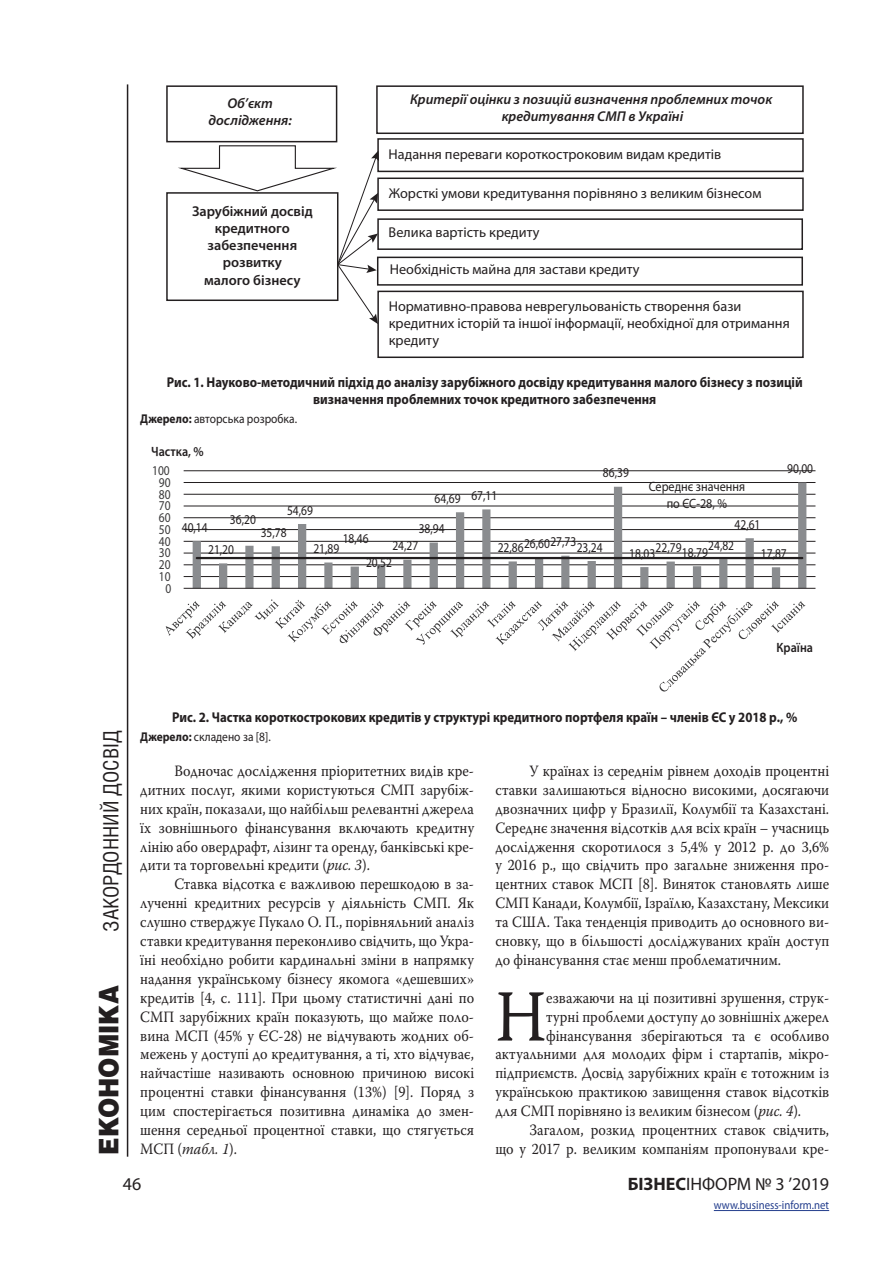
<style>
.page{position:relative;width:893px;height:1263px;background:#fff}
.page>*{position:absolute;margin:0;border:0;box-sizing:border-box;transform-origin:0 0}
.Osnova{font:73.05px "Warnock Pro";color:#231f20;scale:.9 1}
.t1{font:900 27px "Helios";color:#231f20;scale:.9 1}
.t2{font:21px "Helios Cond";color:#231f20}
.t3{font:18px "Myriad Pro";color:#231f20}
.Osnova-2{font:15.75px/18.9px "Warnock Pro";color:#231f20;text-align:justify;scale:.9 1}
.t4{font:14.25px/17.1px "Myriad Pro";color:#231f20}
.Title_table{font:700 14.25px/17.1px "Myriad Pro";color:#231f20;text-align:center;scale:.9 1}
.t5{font:italic 600 14.25px/17.1px "Myriad Pro";color:#231f20;text-align:center}
.t6{font:600 14.25px/17.1px "Myriad Pro";color:#231f20;text-align:center}
.t7{font:13.5px/23.9px "Myriad Pro";color:#231f20;scale:.85 1}
.t8{font:13.5px/16.2px "Myriad Pro";color:#231f20;text-align:center;scale:.9 1}
.t9{font:13.5px "Myriad Pro";color:#3a393a;scale:.85 1}
.t10{font:600 13.5px "Myriad Pro";color:#231f20;scale:.9 1}
.Snoska{font:12.75px "Myriad Pro";color:#231f20;scale:.9 1}
.t11{font:12px "Myriad Pro";color:#253f8e;scale:.9 1}
.s1{font-weight:700}
.s2{font-style:italic}
</style>
<div class="page">
<hr style="left:127px;top:84px;width:1px;height:1073px;background:#231f20">
<hr style="left:714px;top:1210px;width:115px;height:1px;background:#253f8e">
<div style="left:166px;top:192px;width:172px;height:109px;border:2px solid #231f20"></div>
<div style="left:166px;top:85px;width:171px;height:57px;border:2px solid #231f20"></div>
<div style="left:376px;top:85px;width:428px;height:49px;border:2px solid #231f20"></div>
<div style="left:377px;top:218px;width:426px;height:32px;border:2px solid #231f20"></div>
<div style="left:377px;top:178px;width:427px;height:33px;border:2px solid #231f20"></div>
<div style="left:377px;top:138px;width:427px;height:34px;border:2px solid #231f20"></div>
<div style="left:377px;top:257px;width:426px;height:29px;border:2px solid #231f20"></div>
<div style="left:377px;top:291px;width:427px;height:67px;border:2px solid #231f20"></div>
<svg style="left:180px;top:145px;width:199px;height:179px"></svg>
<hr style="left:184px;top:470px;width:631px;height:1px;background:#231f20">
<hr style="left:184px;top:482px;width:631px;height:1px;background:#231f20">
<hr style="left:184px;top:494px;width:631px;height:1px;background:#231f20">
<hr style="left:184px;top:506px;width:631px;height:1px;background:#231f20">
<hr style="left:184px;top:517px;width:631px;height:1px;background:#231f20">
<hr style="left:184px;top:529px;width:631px;height:1px;background:#231f20">
<hr style="left:184px;top:541px;width:631px;height:1px;background:#231f20">
<hr style="left:184px;top:553px;width:631px;height:1px;background:#231f20">
<hr style="left:184px;top:564px;width:631px;height:1px;background:#231f20">
<hr style="left:184px;top:576px;width:631px;height:1px;background:#231f20">
<svg style="left:193px;top:482px;width:613px;height:106px"></svg>
<hr style="left:184px;top:588px;width:631px;height:1px;background:#231f20">
<hr style="left:197px;top:557px;width:605px;height:2px;background:#231f20">
<svg style="left:166px;top:599px;width:639px;height:93px"></svg>
<p class="t5" style="left:209px;top:94px;width:85px">Об’єкт дослідження:</p>
<p class="t5" style="left:410px;top:90px;width:364px">Критерії оцінки з позицій визначення проблемних точок кредитування СМП в Україні</p>
<p class="t4" style="left:389px;top:145px;width:334px">Надання переваги короткостроковим видам кредитів</p>
<p class="t6" style="left:192px;top:202px;width:122px">Зарубіжний досвід кредитного забезпечення розвитку<br>малого бізнесу</p>
<p class="t4" style="left:389px;top:184px;width:374px">Жорсткі умови кредитування порівняно з великим бізнесом</p>
<p class="t4" style="left:389px;top:224px;width:152px">Велика вартість кредиту</p>
<p class="t4" style="left:390px;top:260px;width:251px">Необхідність майна для застави кредиту</p>
<p class="t4" style="left:389px;top:298px;width:402px">Нормативно-правова неврегульованість створення бази кредитних історій та іншої інформації, необхідної для отримання кредиту</p>
<p class="Title_table" style="left:167px;top:373px;width:708px">Рис. 1. Науково-методичний підхід до аналізу зарубіжного досвіду кредитування малого бізнесу з позицій визначення проблемних точок кредитного забезпечення</p>
<p class="Snoska" style="left:140px;top:411px;width:176px"><span class="s1">Джерело:</span> авторська розробка.</p>
<p class="t10" style="left:151px;top:443px;width:60px">Частка, %</p>
<p class="t9" style="left:152px;top:462px;width:22px">100</p>
<p class="t9" style="left:159px;top:474px;width:15px">90</p>
<p class="t9" style="left:159px;top:486px;width:15px">80</p>
<p class="t9" style="left:159px;top:498px;width:15px">70</p>
<p class="t9" style="left:159px;top:509px;width:15px">60</p>
<p class="t9" style="left:159px;top:521px;width:15px">50</p>
<p class="t9" style="left:159px;top:533px;width:15px">40</p>
<p class="t9" style="left:159px;top:545px;width:15px">30</p>
<p class="t9" style="left:159px;top:556px;width:15px">20</p>
<p class="t7" style="left:603px;top:461px;width:32px">86,39</p>
<p class="t7" style="left:787px;top:456px;width:32px">90,00</p>
<p class="t7" style="left:435px;top:485px;width:75px">64,69 67,11</p>
<p class="t7" style="left:287px;top:498px;width:32px">54,69</p>
<p class="t7" style="left:230px;top:507px;width:32px">36,20</p>
<p class="t7" style="left:182px;top:515px;width:32px">40,14</p>
<p class="t7" style="left:419px;top:516px;width:32px">38,94</p>
<p class="t7" style="left:261px;top:520px;width:32px">35,78</p>
<p class="t7" style="left:313px;top:536px;width:32px">21,89</p>
<p class="t7" style="left:366px;top:527px;width:32px;text-indent:-23px">18,46<br>20,52</p>
<p class="t7" style="left:392px;top:534px;width:32px">24,27</p>
<p class="t7" style="left:498px;top:533px;width:125px">22,8626,6027,7323,24</p>
<p class="t7" style="left:208px;top:537px;width:32px">21,20</p>
<p class="t8" style="left:649px;top:478px;width:109px">Середнє значення по ЄС-28, %</p>
<p class="t7" style="left:735px;top:512px;width:32px">42,61</p>
<p class="t7" style="left:629px;top:540px;width:94px">18,0322,7918,79</p>
<p class="t7" style="left:708px;top:533px;width:32px">24,82</p>
<p class="t7" style="left:761px;top:541px;width:32px">17,87</p>
<p class="t9" style="left:159px;top:568px;width:15px">10</p>
<p class="t9" style="left:165px;top:580px;width:8px">0</p>
<p class="t10" style="left:777px;top:639px;width:42px">Країна</p>
<h3 class="t2" style="left:98px;top:931px;width:202px;rotate:-90deg">ЗАКОРДОННИЙ ДОСВІД</h3>
<h2 class="t1" style="left:92px;top:1154px;width:189px;rotate:-90deg">ЕКОНОМІКА</h2>
<p class="Title_table" style="left:172px;top:708px;width:696px">Рис. 2. Частка короткострокових кредитів у структурі кредитного портфеля країн – членів ЄС у 2018 р., %</p>
<p class="Snoska" style="left:140px;top:729px;width:146px"><span class="s1">Джерело:</span> складено за [8].</p>
<p class="Osnova-2" style="left:140px;top:761px;width:372px;text-indent:34px">Водночас дослідження пріоритетних видів кре&shy;дитних послуг, якими користуються СМП зарубіж&shy;них країн, показали, що найбільш релевантні джерела їх зовнішнього фінансування включають кредитну лінію або овердрафт, лізинг та оренду, банківські кре&shy;дити та торговельні кредити (<span class="s2">рис. 3</span>).</p>
<p class="Osnova-2" style="left:140px;top:874px;width:372px;text-indent:34px">Ставка відсотка є важливою перешкодою в за&shy;лученні кредитних ресурсів у діяльність СМП. Як слушно стверджує Пукало О. П., порівняльний аналіз ставки кредитування переконливо свідчить, що Укра&shy;їні необхідно робити кардинальні зміни в напрямку надання українському бізнесу якомога «дешевших» кредитів [4, c. 111]. При цьому статистичні дані по СМП зарубіжних країн показують, що майже поло&shy;вина МСП (45% у ЄС-28) не відчувають жодних об&shy;межень у доступі до кредитування, а ті, хто відчуває, найчастіше називають основною причиною високі процентні ставки фінансування (13%) [9]. Поряд з цим спостерігається позитивна динаміка до змен&shy;шення середньої процентної ставки, що стягується МСП (<span class="s2">табл. 1</span>).</p>
<p class="Osnova-2" style="left:495px;top:761px;width:372px;text-indent:34px">У країнах із середнім рівнем доходів процентні ставки залишаються відносно високими, досягаючи двозначних цифр у Бразилії, Колумбії та Казахстані.<br>Середнє значення відсотків для всіх країн – учасниць дослідження скоротилося з 5,4% у 2012 р. до 3,6% у 2016 р., що свідчить про загальне зниження про&shy;центних ставок МСП [8]. Виняток становлять лише СМП Канади, Колумбії, Ізраїлю, Казахстану, Мексики та США. Така тенденція приводить до основного ви&shy;сновку, що в більшості досліджуваних країн доступ до фінансування стає менш проблематичним.</p>
<p class="Osnova" style="left:495px;top:972px;width:58px">Н</p>
<p class="Osnova-2" style="left:546px;top:988px;width:316px">езважаючи на ці позитивні зрушення, струк-</p>
<p class="Osnova-2" style="left:546px;top:1007px;width:316px">турні проблеми доступу до зовнішніх джерел</p>
<p class="Osnova-2" style="left:546px;top:1026px;width:316px">фінансування зберігаються та є особливо</p>
<p class="Osnova-2" style="left:495px;top:1044px;width:372px">актуальними для молодих фірм і стартапів, мікро-</p>
<p class="Osnova-2" style="left:495px;top:1063px;width:372px">підприємств. Досвід зарубіжних країн є тотожним із</p>
<p class="Osnova-2" style="left:495px;top:1082px;width:372px">українською практикою завищення ставок відсотків</p>
<p class="Osnova-2" style="left:495px;top:1101px;width:341px">для СМП порівняно із великим бізнесом (<span class="s2">рис. 4</span>).</p>
<p class="Osnova-2" style="left:495px;top:1120px;width:372px;text-align:right">Загалом, розкид процентних ставок свідчить,<br>що у 2017 р. великим компаніям пропонували кре-</p>
<p class="t3" style="left:123px;top:1173px;width:20px">46</p>
<p class="t3" style="left:628px;top:1173px;width:203px"><span class="s1">БІЗНЕС</span>ІНФОРМ № 3 ’2019</p>
<p class="t11" style="left:714px;top:1198px;width:130px">www.business-inform.net</p>
</div>
